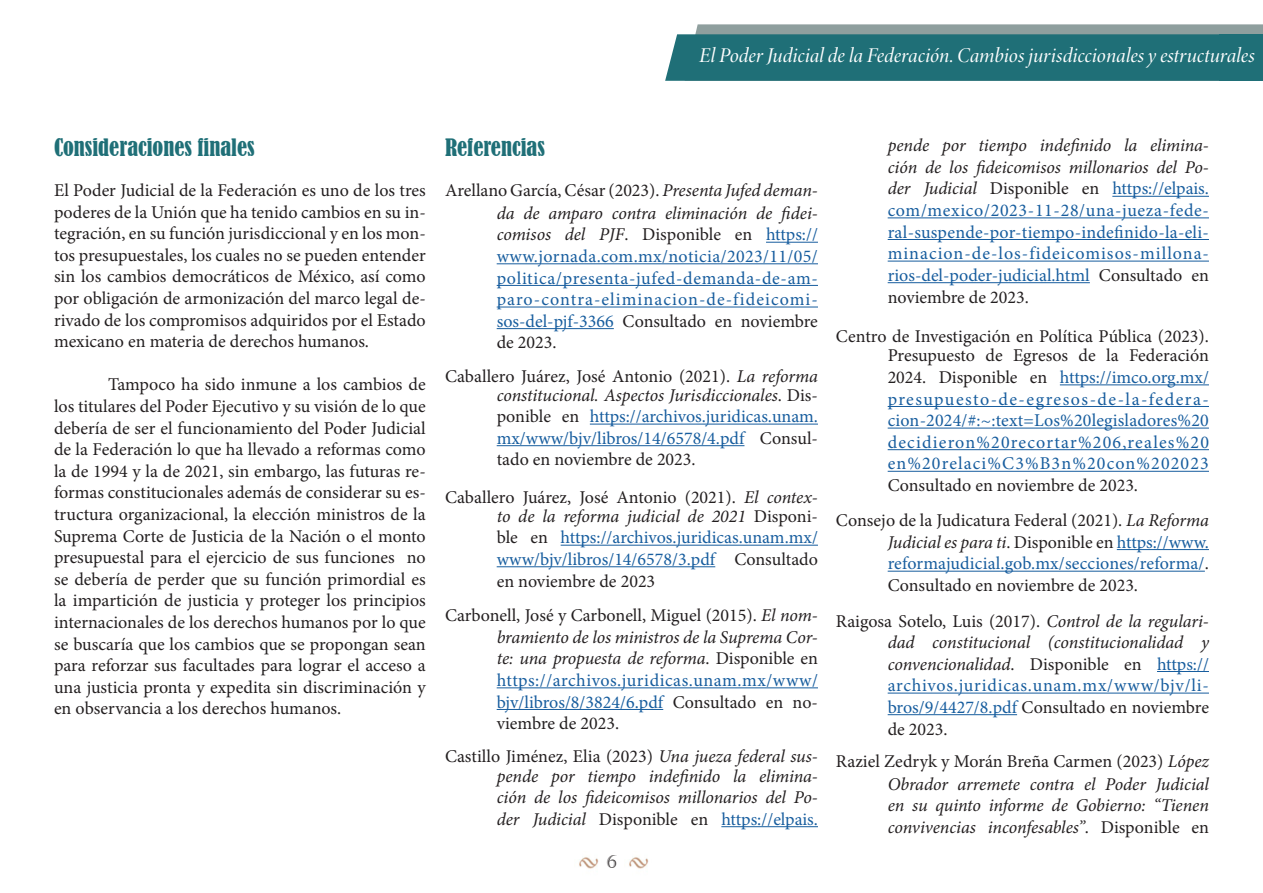
<style>
.page{position:relative;width:1263px;height:893px;background:#fff}
.page>*{position:absolute;margin:0;border:0;box-sizing:border-box;transform-origin:0 0}
.t1{font:condensed 22.5px "Bernard";color:#1f6f77}
.t2{font:italic 21px "Minion Variable Concept";letter-spacing:-.045em;color:#fff}
.t3{font:18px/21.6px "Minion Pro";color:#231f20;text-align:justify}
.t4{font:18px/21.6px "Minion Pro";color:#175d9e;text-align:justify}
.t5{font:italic 18px/21.6px "Minion Pro";letter-spacing:-.005em;color:#231f20;text-align:justify}
.t6{font:18px "Castellar";color:#231f20}
.s1{font-style:italic}
.s2{font-style:italic;color:#231f20}
.s3{color:#231f20}
.s4{font-style:normal}
.s5{font-style:normal;color:#175d9e}
</style>
<div class="page">
<svg style="left:665px;top:24px;width:598px;height:57px;background:#387b81"></svg>
<div style="left:1246px;top:29px;width:17px;height:52px;background:#8f9f9e"></div>
<div style="left:1219px;top:34px;width:44px;height:47px;background:#1f6f77"></div>
<img style="left:579px;top:857px;width:19px;height:12px">
<img style="left:629px;top:857px;width:19px;height:12px">
<hr style="left:1157px;top:671px;width:52px;height:1px;background:#175d9e">
<hr style="left:888px;top:693px;width:321px;height:1px;background:#175d9e">
<hr style="left:888px;top:714px;width:129px;height:1px;background:#175d9e">
<hr style="left:1117px;top:549px;width:92px;height:1px;background:#175d9e">
<hr style="left:888px;top:571px;width:317px;height:1px;background:#175d9e">
<hr style="left:1060px;top:384px;width:149px;height:1px;background:#175d9e">
<hr style="left:888px;top:406px;width:321px;height:1px;background:#175d9e">
<hr style="left:888px;top:428px;width:321px;height:1px;background:#175d9e">
<hr style="left:888px;top:449px;width:321px;height:1px;background:#175d9e">
<hr style="left:888px;top:471px;width:321px;height:1px;background:#175d9e">
<hr style="left:721px;top:826px;width:97px;height:1px;background:#175d9e">
<hr style="left:1112px;top:196px;width:97px;height:1px;background:#175d9e">
<hr style="left:888px;top:217px;width:321px;height:1px;background:#175d9e">
<hr style="left:888px;top:239px;width:321px;height:1px;background:#175d9e">
<hr style="left:888px;top:261px;width:321px;height:1px;background:#175d9e">
<hr style="left:888px;top:282px;width:202px;height:1px;background:#175d9e">
<hr style="left:497px;top:687px;width:321px;height:1px;background:#175d9e">
<hr style="left:497px;top:709px;width:166px;height:1px;background:#175d9e">
<hr style="left:561px;top:545px;width:257px;height:1px;background:#175d9e">
<hr style="left:497px;top:566px;width:218px;height:1px;background:#175d9e">
<hr style="left:590px;top:424px;width:228px;height:1px;background:#175d9e">
<hr style="left:497px;top:445px;width:247px;height:1px;background:#175d9e">
<hr style="left:766px;top:242px;width:52px;height:1px;background:#175d9e">
<hr style="left:497px;top:263px;width:321px;height:1px;background:#175d9e">
<hr style="left:497px;top:285px;width:321px;height:1px;background:#175d9e">
<hr style="left:497px;top:307px;width:321px;height:1px;background:#175d9e">
<hr style="left:497px;top:328px;width:117px;height:1px;background:#175d9e">
<p class="t2" style="left:699px;top:41px;width:558px">El Poder Judicial de la Federación. Cambios jurisdiccionales y estructurales</p>
<p class="t1" style="left:54px;top:135px;width:202px">Consideraciones finales</p>
<p class="t1" style="left:445px;top:135px;width:101px">Referencias</p>
<p class="t3" style="left:445px;top:179px;width:374px">Arellano García, César (2023). <span class="s1">Presenta Jufed deman-</span></p>
<p class="t3" style="left:54px;top:179px;width:373px">El Poder Judicial de la Federación es uno de los tres poderes de la Unión que ha tenido cambios en su in&shy;tegración, en su función jurisdiccional y en los mon&shy;tos presupuestales, los cuales no se pueden entender sin los cambios democráticos de México, así como por obligación de armonización del marco legal de&shy;rivado de los compromisos adquiridos por el Estado mexicano en materia de derechos humanos.</p>
<p class="t3" style="left:54px;top:374px;width:373px;text-indent:54px">Tampoco ha sido inmune a los cambios de los titulares del Poder Ejecutivo y su visión de lo que debería de ser el funcionamiento del Poder Judicial de la Federación lo que ha llevado a reformas como la de 1994 y la de 2021, sin embargo, las futuras re&shy;formas constitucionales además de considerar su es&shy;tructura organizacional, la elección ministros de la Suprema Corte de Justicia de la Nación o el monto presupuestal para el ejercicio de sus funciones no se debería de perder que su función primordial es la impartición de justicia y proteger los principios internacionales de los derechos humanos por lo que se buscaría que los cambios que se propongan sean para reforzar sus facultades para lograr el acceso a una justicia pronta y expedita sin discriminación y en observancia a los derechos humanos.</p>
<p class="t4" style="left:497px;top:202px;width:323px"><span class="s2">da de amparo contra eliminación de fidei&shy;comisos del PJF</span><span class="s3">. Disponible en</span> https:// www.jornada.com.mx/noticia/2023/11/05/ politica/presenta-jufed-demanda-de-am&shy;paro-contra-eliminacion-de-fideicomi&shy;sos-del-pjf-3366 <span class="s3">Consultado en noviembre de 2023.</span></p>
<p class="t3" style="left:445px;top:365px;width:374px">Caballero Juárez, José Antonio (2021). <span class="s1">La reforma</span></p>
<p class="t4" style="left:497px;top:384px;width:323px"><span class="s2">constitucional. Aspectos Jurisdiccionales</span><span class="s3">. Dis&shy;ponible en</span> https://archivos.juridicas.unam. mx/www/bjv/libros/14/6578/4.pdf <span class="s3">Consul&shy;tado en noviembre de 2023.</span></p>
<p class="t3" style="left:445px;top:486px;width:374px">Caballero Juárez, José Antonio (2021). <span class="s1">El contex-</span></p>
<p class="t4" style="left:497px;top:505px;width:323px"><span class="s2">to de la reforma judicial de 2021</span> <span class="s3">Disponi&shy;ble en</span> https://archivos.juridicas.unam.mx/ www/bjv/libros/14/6578/3.pdf <span class="s3">Consultado en noviembre de 2023</span></p>
<p class="t3" style="left:445px;top:604px;width:374px">Carbonell, José y Carbonell, Miguel (2015). <span class="s1">El nom-</span></p>
<p class="t5" style="left:497px;top:626px;width:323px">bramiento de los ministros de la Suprema Cor&shy;te: una propuesta de reforma<span class="s4">. Disponible en </span><span class="s5">https://archivos.juridicas.unam.mx/www/ bjv/libros/8/3824/6.pdf</span> <span class="s4">Consultado en no&shy;viembre de 2023.</span></p>
<p class="t3" style="left:445px;top:745px;width:374px">Castillo Jiménez, Elia (2023) <span class="s1">Una jueza federal sus-</span></p>
<p class="t5" style="left:497px;top:765px;width:323px">pende por tiempo indefinido la elimina&shy;ción de los fideicomisos millonarios del Po&shy;der Judicial <span class="s4">Disponible en</span> <span class="s5">https://elpais.</span></p>
<p class="t6" style="left:606px;top:851px;width:12px">6</p>
<p class="t4" style="left:888px;top:135px;width:323px"><span class="s2">pende por tiempo indefinido la elimina&shy;ción de los fideicomisos millonarios del Po&shy;der Judicial</span> <span class="s3">Disponible en</span> https://elpais. com/mexico/2023-11-28/una-jueza-fede&shy;ral-suspende-por-tiempo-indefinido-la-eli&shy;minacion-de-los-fideicomisos-millona&shy;rios-del-poder-judicial.html <span class="s3">Consultado en noviembre de 2023.</span></p>
<p class="t3" style="left:836px;top:325px;width:374px">Centro de Investigación en Política Pública (2023).</p>
<p class="t4" style="left:888px;top:345px;width:323px"><span class="s3">Presupuesto de Egresos de la Federación 2024. Disponible en</span> https://imco.org.mx/ presupuesto-de-egresos-de-la-federa&shy;cion-2024/#:~:text=Los%20legisladores%20 decidieron%20recortar%206,reales%20 en%20relaci%C3%B3n%20con%202023<br><span class="s3">Consultado en noviembre de 2023.</span></p>
<p class="t3" style="left:836px;top:510px;width:374px">Consejo de la Judicatura Federal (2021). <span class="s1">La Reforma</span></p>
<p class="t4" style="left:888px;top:531px;width:323px"><span class="s2">Judicial es para ti</span><span class="s3">. Disponible en</span> https://www. reformajudicial.gob.mx/secciones/reforma/<span class="s3">.<br>Consultado en noviembre de 2023.</span></p>
<p class="t3" style="left:836px;top:611px;width:374px">Raigosa Sotelo, Luis (2017). <span class="s1">Control de la regulari-</span></p>
<p class="t4" style="left:888px;top:632px;width:323px"><span class="s2">dad constitucional (constitucionalidad y convencionalidad</span><span class="s3">. Disponible en</span> https:// archivos.juridicas.unam.mx/www/bjv/li&shy;bros/9/4427/8.pdf <span class="s3">Consultado en noviembre de 2023.</span></p>
<p class="t3" style="left:836px;top:750px;width:374px">Raziel Zedryk y Morán Breña Carmen (2023) <span class="s1">López</span></p>
<p class="t5" style="left:888px;top:773px;width:323px">Obrador arremete contra el Poder Judicial en su quinto informe de Gobierno: “Tienen convivencias inconfesables”<span class="s4">. Disponible en</span></p>
</div>
